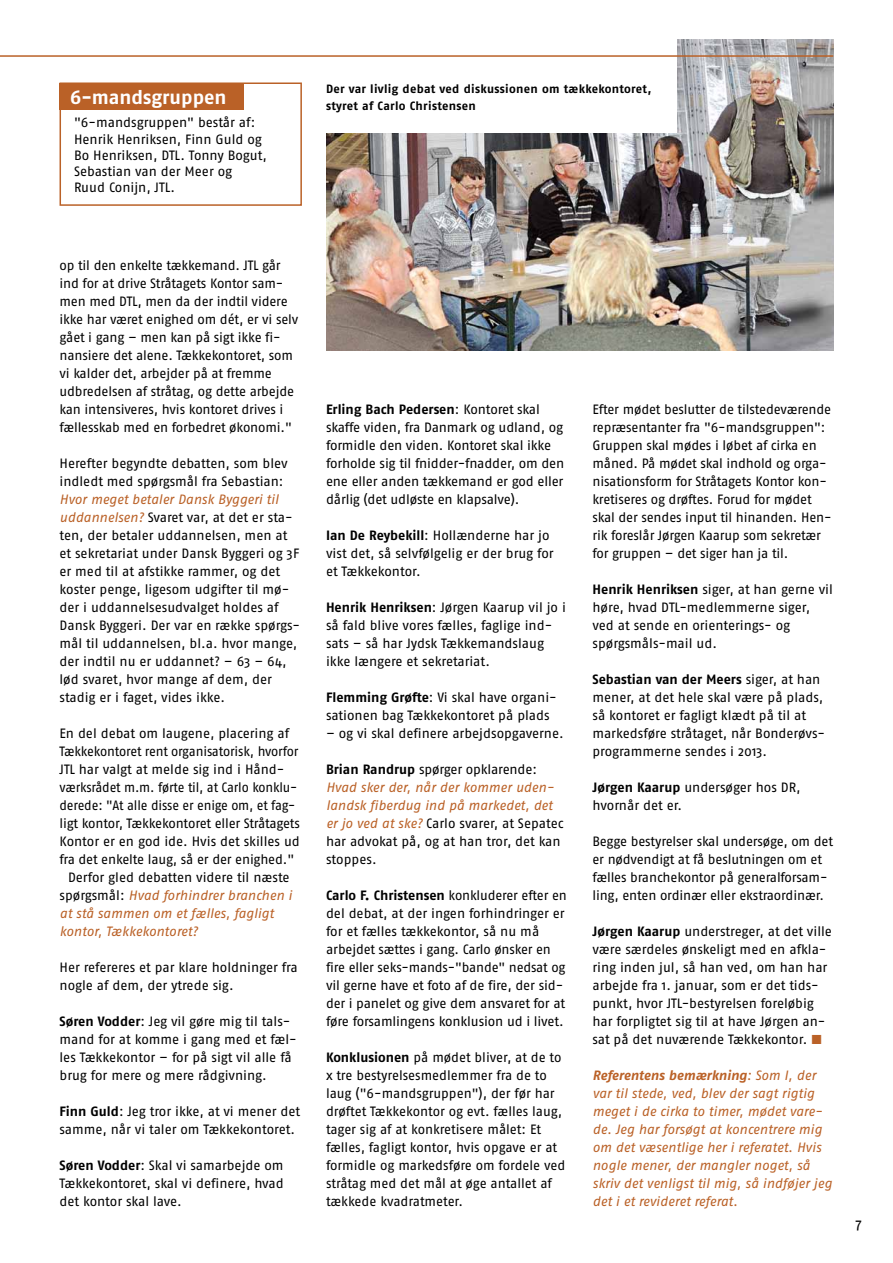
<style>
.page{position:relative;width:893px;height:1263px;background:#fff}
.page>*{position:absolute;margin:0;border:0;box-sizing:border-box;transform-origin:0 0}
.brød-faktaboks{font:700 19.5px "Fago No";color:#fff}
.t1{font:15px "Fago No";color:#000}
.brød_først{font:13.5px/18px "Fago No";letter-spacing:-.01em;color:#000}
.FORFATTER{font:italic 13.5px/18px "Fago No";letter-spacing:-.005em;color:#ba6127}
.brød{font:italic 13.5px/18px "Fago No";letter-spacing:-.005em;color:#ba6127}
.billedtekst{font:700 12px/16.5px "Fago No";letter-spacing:.025em;color:#000}
.s1{font-style:italic;color:#ba6127}
.s2{font-style:normal;color:#000}
.s3{font-weight:700}
.s4{font-family:"Fago No Bold Expert";font-size:12.75px;color:#ba6127}
</style>
<div class="page">
<img style="left:326px;top:39px;width:508px;height:311px">
<div style="left:312px;top:0;width:364px;height:133px;background:#fff"></div>
<hr style="left:0;top:55px;width:833px;height:2px;background:#ba6127">
<div style="left:60px;top:82px;width:242px;height:124px;border:2px solid #ba6127"></div>
<div style="left:60px;top:83px;width:184px;height:27px;background:#ba6127"></div>
<p class="brød-faktaboks" style="left:70px;top:85px;width:158px">6-mandsgruppen</p>
<p class="brød_først" style="left:74px;top:114px;width:194px;line-height:16.2px">"6-mandsgruppen" består af:<br>Henrik Henriksen, Finn Guld og<br>Bo Henriksen, DTL. Tonny Bogut,<br>Sebastian van der Meer og<br>Ruud Conijn, JTL.</p>
<p class="brød_først" style="left:60px;top:256px;width:240px">op til den enkelte tækkemand. JTL går ind for at drive Stråtagets Kontor sam&shy;men med DTL, men da der indtil videre ikke har været enighed om dét, er vi selv gået i gang – men kan på sigt ikke fi&shy;nansiere det alene. Tækkekontoret, som vi kalder det, arbejder på at fremme udbredelsen af stråtag, og dette arbejde kan intensiveres, hvis kontoret drives i fællesskab med en forbedret økonomi."</p>
<p class="brød_først" style="left:60px;top:454px;width:242px">Herefter begyndte debatten, som blev indledt med spørgsmål fra Sebastian:<br><span class="s1">Hvor meget betaler Dansk Byggeri til uddannelsen?</span> Svaret var, at det er sta&shy;ten, der betaler uddannelsen, men at et sekretariat under Dansk Byggeri og 3F er med til at afstikke rammer, og det koster penge, ligesom udgifter til mø&shy;der i uddannelsesudvalget holdes af Dansk Byggeri. Der var en række spørgs&shy;mål til uddannelsen, bl.a. hvor mange, der indtil nu er uddannet? – 63 – 64, lød svaret, hvor mange af dem, der stadig er i faget, vides ikke.</p>
<p class="brød_først" style="left:60px;top:724px;width:242px">En del debat om laugene, placering af Tækkekontoret rent organisatorisk, hvorfor JTL har valgt at melde sig ind i Hånd&shy;værksrådet m.m. førte til, at Carlo konklu&shy;derede: "At alle disse er enige om, et fag&shy;ligt kontor, Tækkekontoret eller Stråtagets Kontor er en god ide. Hvis det skilles ud fra det enkelte laug, så er der enighed."</p>
<p class="brød" style="left:60px;top:868px;width:234px;text-indent:9px"><span class="s2">Derfor gled debatten videre til næste spørgsmål:</span> Hvad forhindrer branchen i at stå sammen om et fælles, fagligt kontor, Tækkekontoret?</p>
<p class="brød_først" style="left:60px;top:958px;width:240px">Her refereres et par klare holdninger fra nogle af dem, der ytrede sig.</p>
<p class="brød_først" style="left:60px;top:1012px;width:239px"><span class="s3">Søren Vodder</span>: Jeg vil gøre mig til tals&shy;mand for at komme i gang med et fæl&shy;les Tækkekontor – for på sigt vil alle få brug for mere og mere rådgivning.</p>
<p class="brød_først" style="left:60px;top:1102px;width:242px"><span class="s3">Finn Guld</span>: Jeg tror ikke, at vi mener det samme, når vi taler om Tækkekontoret.</p>
<p class="brød_først" style="left:60px;top:1156px;width:226px"><span class="s3">Søren Vodder</span>: Skal vi samarbejde om</p>
<p class="brød_først" style="left:60px;top:1174px;width:226px">Tækkekontoret, skal vi definere, hvad det kontor skal lave.</p>
<p class="billedtekst" style="left:326px;top:81px;width:327px">Der var livlig debat ved diskussionen om tækkekontoret, styret af Carlo Christensen</p>
<p class="brød_først" style="left:326px;top:400px;width:240px"><span class="s3">Erling Bach Pedersen</span>: Kontoret skal skaffe viden, fra Danmark og udland, og formidle den viden. Kontoret skal ikke forholde sig til fnidder-fnadder, om den ene eller anden tækkemand er god eller dårlig (det udløste en klapsalve).</p>
<p class="brød_først" style="left:326px;top:526px;width:229px"><span class="s3">Ian De Reybekill</span>: Hollænderne har jo vist det, så selvfølgelig er der brug for et Tækkekontor.</p>
<p class="brød_først" style="left:326px;top:598px;width:241px"><span class="s3">Henrik Henriksen</span>: Jørgen Kaarup vil jo i så fald blive vores fælles, faglige ind&shy;sats – så har Jydsk Tækkemandslaug ikke længere et sekretariat.</p>
<p class="brød_først" style="left:326px;top:688px;width:232px"><span class="s3">Flemming Grøfte</span>: Vi skal have organi&shy;sationen bag Tækkekontoret på plads</p>
<p class="brød_først" style="left:326px;top:724px;width:239px">– og vi skal definere arbejdsopgaverne.</p>
<p class="brød_først" style="left:326px;top:760px;width:239px"><span class="s3">Brian Randrup</span> spørger opklarende:<br><span class="s1">Hvad sker der, når der kommer uden&shy;landsk fiberdug ind på markedet, det er jo ved at ske?</span> Carlo svarer, at Sepatec har advokat på, og at han tror, det kan stoppes.</p>
<p class="brød_først" style="left:326px;top:886px;width:242px"><span class="s3">Carlo F. Christensen</span> konkluderer efter en del debat, at der ingen forhindringer er for et fælles tækkekontor, så nu må arbejdet sættes i gang. Carlo ønsker en fire eller seks-mands-"bande" nedsat og vil gerne have et foto af de fire, der sid&shy;der i panelet og give dem ansvaret for at føre forsamlingens konklusion ud i livet.</p>
<p class="brød_først" style="left:326px;top:1048px;width:241px"><span class="s3">Konklusionen</span> på mødet bliver, at de to x tre bestyrelsesmedlemmer fra de to laug ("6-mandsgruppen"), der før har drøftet Tækkekontor og evt. fælles laug, tager sig af at konkretisere målet: Et fælles, fagligt kontor, hvis opgave er at formidle og markedsføre om fordele ved stråtag med det mål at øge antallet af tækkede kvadratmeter.</p>
<p class="brød_først" style="left:592px;top:400px;width:241px">Efter mødet beslutter de tilstedeværende repræsentanter fra "6-mandsgruppen":<br>Gruppen skal mødes i løbet af cirka en måned. På mødet skal indhold og orga&shy;nisationsform for Stråtagets Kontor kon&shy;kretiseres og drøftes. Forud for mødet skal der sendes input til hinanden. Hen&shy;rik foreslår Jørgen Kaarup som sekretær for gruppen – det siger han ja til.</p>
<p class="brød_først" style="left:592px;top:580px;width:242px"><span class="s3">Henrik Henriksen</span> siger, at han gerne vil høre, hvad DTL-medlemmerne siger, ved at sende en orienterings- og spørgsmåls-mail ud.</p>
<p class="brød_først" style="left:592px;top:670px;width:234px"><span class="s3">Sebastian van der Meers</span> siger, at han mener, at det hele skal være på plads, så kontoret er fagligt klædt på til at markedsføre stråtaget, når Bonderøvs&shy;programmerne sendes i 2013.</p>
<p class="brød_først" style="left:592px;top:778px;width:210px"><span class="s3">Jørgen Kaarup</span> undersøger hos DR, hvornår det er.</p>
<p class="brød_først" style="left:592px;top:832px;width:242px">Begge bestyrelser skal undersøge, om det er nødvendigt at få beslutningen om et fælles branchekontor på generalforsam&shy;ling, enten ordinær eller ekstraordinær.</p>
<p class="brød_først" style="left:592px;top:922px;width:241px"><span class="s3">Jørgen Kaarup</span> understreger, at det ville være særdeles ønskeligt med en afkla&shy;ring inden jul, så han ved, om han har arbejde fra 1. januar, som er det tids&shy;punkt, hvor JTL-bestyrelsen foreløbig har forpligtet sig til at have Jørgen an&shy;sat på det nuværende Tækkekontor. <span class="s4">2</span></p>
<p class="FORFATTER" style="left:592px;top:1066px;width:241px"><span class="s3">Referentens bemærkning</span>: Som I, der var til stede, ved, blev der sagt rigtig meget i de cirka to timer, mødet vare&shy;de. Jeg har forsøgt at koncentrere mig om det væsentlige her i referatet. Hvis nogle mener, der mangler noget, så skriv det venligst til mig, så indføjer jeg det i et revideret referat.</p>
<p class="t1" style="left:856px;top:1216px;width:8px">7</p>
</div>
